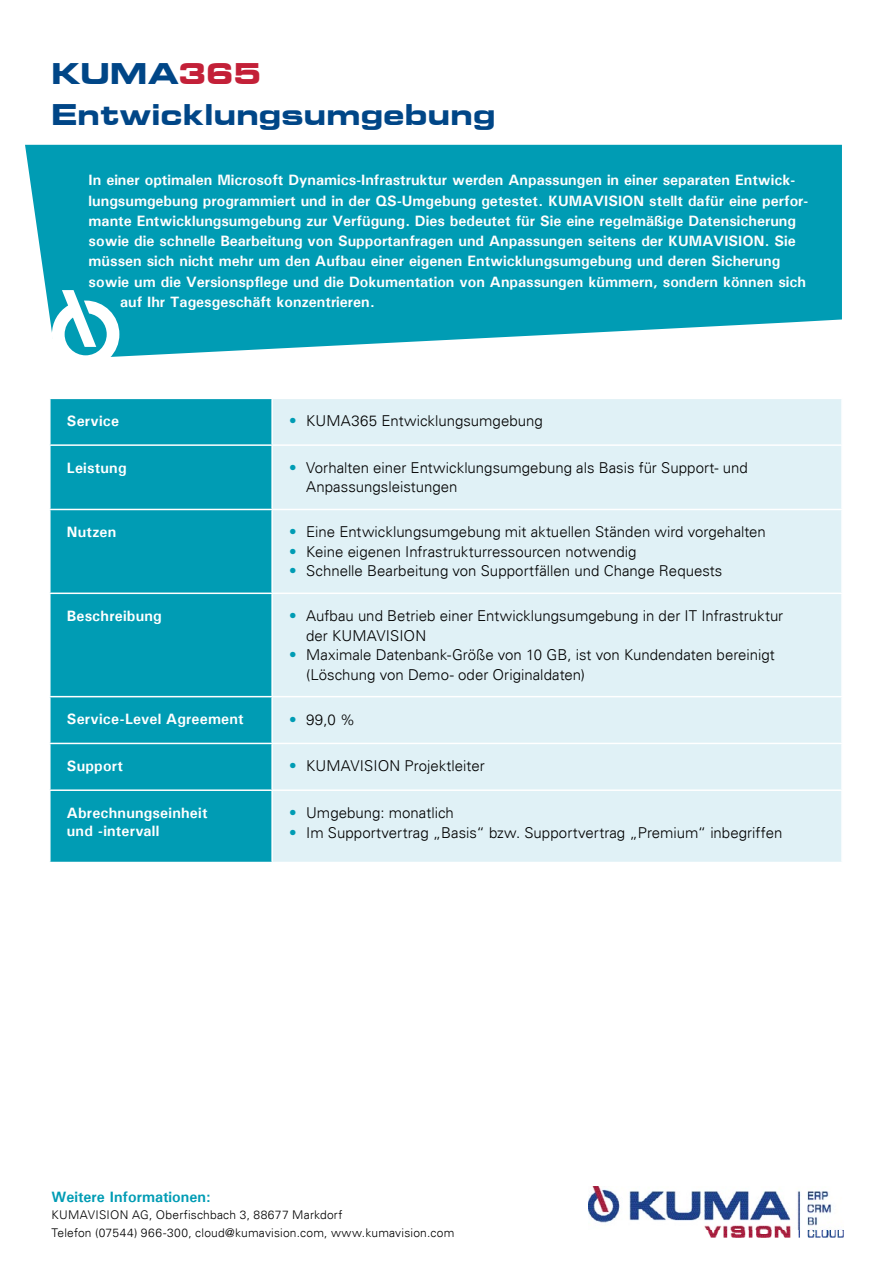
<style>
.page{position:relative;width:893px;height:1263px;background:#fff}
.page>*{position:absolute;margin:0;border:0;box-sizing:border-box;transform-origin:0 0}
.t1{font:700 expanded 28.5px/40.5px "Square 721 BT";letter-spacing:-.01em;color:#004687}
.t2{font:700 15px/18px "Univers";color:#fff}
.t3{font:300 15px/19.5px "Univers";color:#000}
.t4{font:700 15px "Univers";color:#009cb4}
.t5{font:300 12px/17.5px "Univers";letter-spacing:.02em;color:#000}
.s1{color:#c32038}
.s2{color:#009cb4}
</style>
<div class="page">
<div style="left:51px;top:399px;width:220px;height:463px;background:#009cb4"></div>
<div style="left:273px;top:399px;width:568px;height:463px;background:#e0f1f6"></div>
<hr style="left:49px;top:444px;width:223px;height:2px;background:#fff">
<hr style="left:49px;top:509px;width:223px;height:1px;background:#fff">
<hr style="left:49px;top:592px;width:223px;height:2px;background:#fff">
<hr style="left:49px;top:696px;width:223px;height:1px;background:#fff">
<hr style="left:49px;top:743px;width:223px;height:1px;background:#fff">
<hr style="left:49px;top:789px;width:223px;height:2px;background:#fff">
<hr style="left:272px;top:444px;width:571px;height:2px;background:#fff">
<hr style="left:272px;top:509px;width:571px;height:1px;background:#fff">
<hr style="left:272px;top:592px;width:571px;height:2px;background:#fff">
<hr style="left:272px;top:696px;width:571px;height:1px;background:#fff">
<hr style="left:272px;top:743px;width:571px;height:1px;background:#fff">
<hr style="left:272px;top:789px;width:571px;height:2px;background:#fff">
<img style="left:588px;top:1186px;width:255px;height:51px">
<svg style="left:25px;top:145px;width:817px;height:212px;background:#19a5bb"></svg>
<svg style="left:52px;top:290px;width:67px;height:67px"></svg>
<h1 class="t1" style="left:51px;top:53px;width:446px">KUMA<span class="s1">365<br></span>Entwicklungsumgebung</h1>
<p class="t2" style="left:89px;top:171px;width:708px">In einer optimalen Microsoft Dynamics-Infrastruktur werden Anpassungen in einer separaten Entwick-</p>
<p class="t2" style="left:89px;top:191px;width:721px">lungsumgebung programmiert und in der QS-Umgebung getestet. KUMAVISION stellt dafür eine perfor-</p>
<p class="t2" style="left:89px;top:211px;width:709px">mante Entwicklungsumgebung zur Verfügung. Dies bedeutet für Sie eine regelmäßige Datensicherung</p>
<p class="t2" style="left:89px;top:232px;width:709px">sowie die schnelle Bearbeitung von Supportanfragen und Anpassungen seitens der KUMAVISION. Sie</p>
<p class="t2" style="left:89px;top:252px;width:693px">müssen sich nicht mehr um den Aufbau einer eigenen Entwicklungsumgebung und deren Sicherung</p>
<p class="t2" style="left:89px;top:272px;width:719px">sowie um die Versionspflege und die Dokumentation von Anpassungen kümmern, sondern können sich</p>
<p class="t2" style="left:120px;top:292px;width:256px">auf Ihr Tagesgeschäft konzentrieren.</p>
<p class="t2" style="left:67px;top:411px;width:54px">Service</p>
<p class="t3" style="left:289px;top:411px;width:255px"><span class="s2">•</span> KUMA365 Entwicklungsumgebung</p>
<p class="t2" style="left:67px;top:458px;width:61px">Leistung</p>
<p class="t3" style="left:306px;top:458px;width:443px;text-indent:-17px"><span class="s2">•</span> Vorhalten einer Entwicklungsumgebung als Basis für Support- und<br>Anpassungsleistungen</p>
<p class="t2" style="left:67px;top:522px;width:51px">Nutzen</p>
<p class="t3" style="left:289px;top:522px;width:478px"><span class="s2">•</span> Eine Entwicklungsumgebung mit aktuellen Ständen wird vorgehalten</p>
<p class="t3" style="left:289px;top:542px;width:349px"><span class="s2">•</span> Keine eigenen Infrastrukturressourcen notwendig</p>
<p class="t3" style="left:289px;top:561px;width:435px"><span class="s2">•</span> Schnelle Bearbeitung von Supportfällen und Change Requests</p>
<p class="t2" style="left:67px;top:606px;width:96px">Beschreibung</p>
<p class="t3" style="left:306px;top:606px;width:479px;text-indent:-17px"><span class="s2">•</span> Aufbau und Betrieb einer Entwicklungsumgebung in der IT Infrastruktur der KUMAVISION</p>
<p class="t3" style="left:306px;top:645px;width:470px;text-indent:-17px"><span class="s2">•</span> Maximale Datenbank-Größe von 10 GB, ist von Kundendaten bereinigt (Löschung von Demo- oder Originaldaten)</p>
<p class="t2" style="left:67px;top:709px;width:178px">Service-Level Agreement</p>
<p class="t3" style="left:289px;top:709px;width:67px"><span class="s2">•</span> 99,0 %</p>
<p class="t2" style="left:67px;top:756px;width:58px">Support</p>
<p class="t3" style="left:289px;top:756px;width:197px"><span class="s2">•</span> KUMAVISION Projektleiter</p>
<p class="t2" style="left:67px;top:803px;width:142px">Abrechnungseinheit und -intervall</p>
<p class="t3" style="left:289px;top:803px;width:166px"><span class="s2">•</span> Umgebung: monatlich</p>
<p class="t3" style="left:289px;top:822px;width:495px"><span class="s2">•</span> Im Supportvertrag „Basis“ bzw. Supportvertrag „Premium“ inbegriffen</p>
<p class="t4" style="left:52px;top:1187px;width:161px">Weitere Informationen:</p>
<p class="t5" style="left:52px;top:1206px;width:404px">KUMAVISION AG, Oberfischbach 3, 88677 Markdorf<br>Telefon (07544) 966-300, cloud@kumavision.com, www.kumavision.com</p>
</div>
